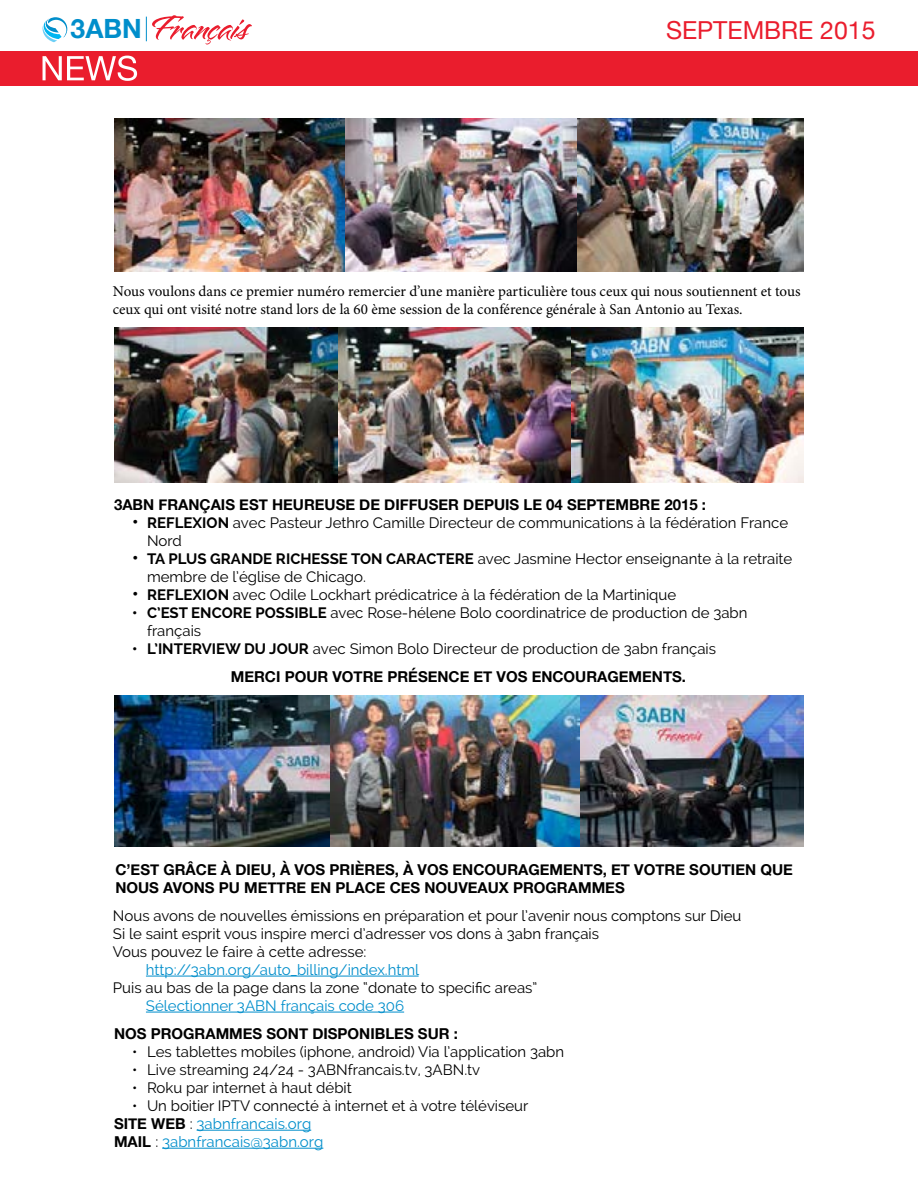
<style>
.page{position:relative;width:918px;height:1188px;background:#fff}
.page>*{position:absolute;margin:0;border:0;box-sizing:border-box;transform-origin:0 0}
.t1{font:700 26.55px "Helvetica Neue";color:#008ecb}
.t2{font:24.75px "Helvetica Neue";color:#ea1d2d}
.t3{font:15px/18px "Raleway";color:#000}
.t4{font:700 15px/18px "Helvetica Neue";color:#000}
.t5{font:15px/18px "Minion Pro";color:#000}
.t6{font:15px "Raleway";color:#008ecb}
.s1{font-weight:700;font-size:18px}
.s2{font-weight:700}
.s3{font-family:"Helvetica Neue";font-weight:700}
.s4{color:#008ecb}
</style>
<div class="page">
<img style="left:114px;top:119px;width:690px;height:153px">
<img style="left:114px;top:327px;width:690px;height:155px">
<img style="left:114px;top:696px;width:690px;height:151px">
<hr style="left:146px;top:976px;width:273px;height:1px;background:#008ecb">
<hr style="left:146px;top:1012px;width:258px;height:1px;background:#008ecb">
<svg style="left:42px;top:17px;width:25px;height:25px"></svg>
<svg style="left:146px;top:15px;width:106px;height:30px"></svg>
<hr style="left:197px;top:1130px;width:114px;height:1px;background:#008ecb">
<hr style="left:162px;top:1148px;width:161px;height:1px;background:#008ecb">
<div style="left:0;top:51px;width:918px;height:34px;background:#ea1d2d"></div>
<svg style="left:43px;top:56px;width:94px;height:25px"></svg>
<h1 class="t1" style="left:71px;top:8px;width:73px">3ABN</h1>
<h2 class="t2" style="left:666px;top:12px;width:211px">SEPTEMBRE 2015</h2>
<p class="t5" style="left:113px;top:282px;width:689px">Nous voulons dans ce premier numéro remercier d’une manière particulière tous ceux qui nous soutiennent et tous ceux qui ont visité notre stand lors de la 60 ème session de la conférence générale à San Antonio au Texas.</p>
<p class="t4" style="left:114px;top:496px;width:594px">3ABN FRANÇAIS EST HEUREUSE DE DIFFUSER DEPUIS LE 04 SEPTEMBRE 2015 :</p>
<p class="t3" style="left:147px;top:514px;width:643px;text-indent:-15px"><span class="s1">•</span> <span class="s2">REFLEXION</span> avec Pasteur Jethro Camille Directeur de communications à la fédération France<br>Nord</p>
<p class="t3" style="left:147px;top:550px;width:647px;text-indent:-15px"><span class="s1">•</span> <span class="s2">TA PLUS GRANDE RICHESSE TON CARACTERE</span> avec Jasmine Hector enseignante à la retraite membre de l’église de Chicago.</p>
<p class="t3" style="left:132px;top:586px;width:546px"><span class="s1">•</span> <span class="s2">REFLEXION</span> avec Odile Lockhart prédicatrice à la fédération de la Martinique</p>
<p class="t3" style="left:147px;top:604px;width:602px;text-indent:-15px"><span class="s2">• C’EST ENCORE POSSIBLE</span> avec Rose-hélene Bolo coordinatrice de production de 3abn français</p>
<p class="t3" style="left:132px;top:640px;width:586px"><span class="s2">• L’INTERVIEW DU JOUR</span> avec Simon Bolo Directeur de production de 3abn français</p>
<p class="t4" style="left:231px;top:668px;width:457px">MERCI POUR VOTRE PRÉSENCE ET VOS ENCOURAGEMENTS.</p>
<p class="t4" style="left:115px;top:861px;width:679px">C’EST GRÂCE À DIEU, À VOS PRIÈRES, À VOS ENCOURAGEMENTS, ET VOTRE SOUTIEN QUE<br>NOUS AVONS PU METTRE EN PLACE CES NOUVEAUX PROGRAMMES</p>
<p class="t3" style="left:113px;top:906px;width:630px">Nous avons de nouvelles émissions en préparation et pour l’avenir nous comptons sur Dieu<br>Si le saint esprit vous inspire merci d’adresser vos dons à 3abn français<br>Vous pouvez le faire à cette adresse:</p>
<p class="t6" style="left:146px;top:961px;width:275px">http://3abn.org/auto_billing/index.html</p>
<p class="t3" style="left:113px;top:978px;width:426px">Puis au bas de la page dans la zone “donate to specific areas”</p>
<p class="t6" style="left:146px;top:997px;width:260px">Sélectionner 3ABN français code 306</p>
<p class="t4" style="left:114px;top:1025px;width:345px">NOS PROGRAMMES SONT DISPONIBLES SUR :</p>
<p class="t3" style="left:132px;top:1042px;width:434px">• Les tablettes mobiles (iphone, android) Via l’application 3abn</p>
<p class="t3" style="left:132px;top:1060px;width:350px">• Live streaming 24/24 - 3ABNfrancais.tv, 3ABN.tv</p>
<p class="t3" style="left:132px;top:1078px;width:221px">• Roku par internet à haut débit</p>
<p class="t3" style="left:114px;top:1096px;width:416px;text-indent:18px">• Un boitier IPTV connecté à internet et à votre téléviseur<br><span class="s3">SITE WEB</span> : <span class="s4">3abnfrancais.org<br></span><span class="s3">MAIL</span> : <span class="s4">3abnfrancais@3abn.org</span></p>
</div>
